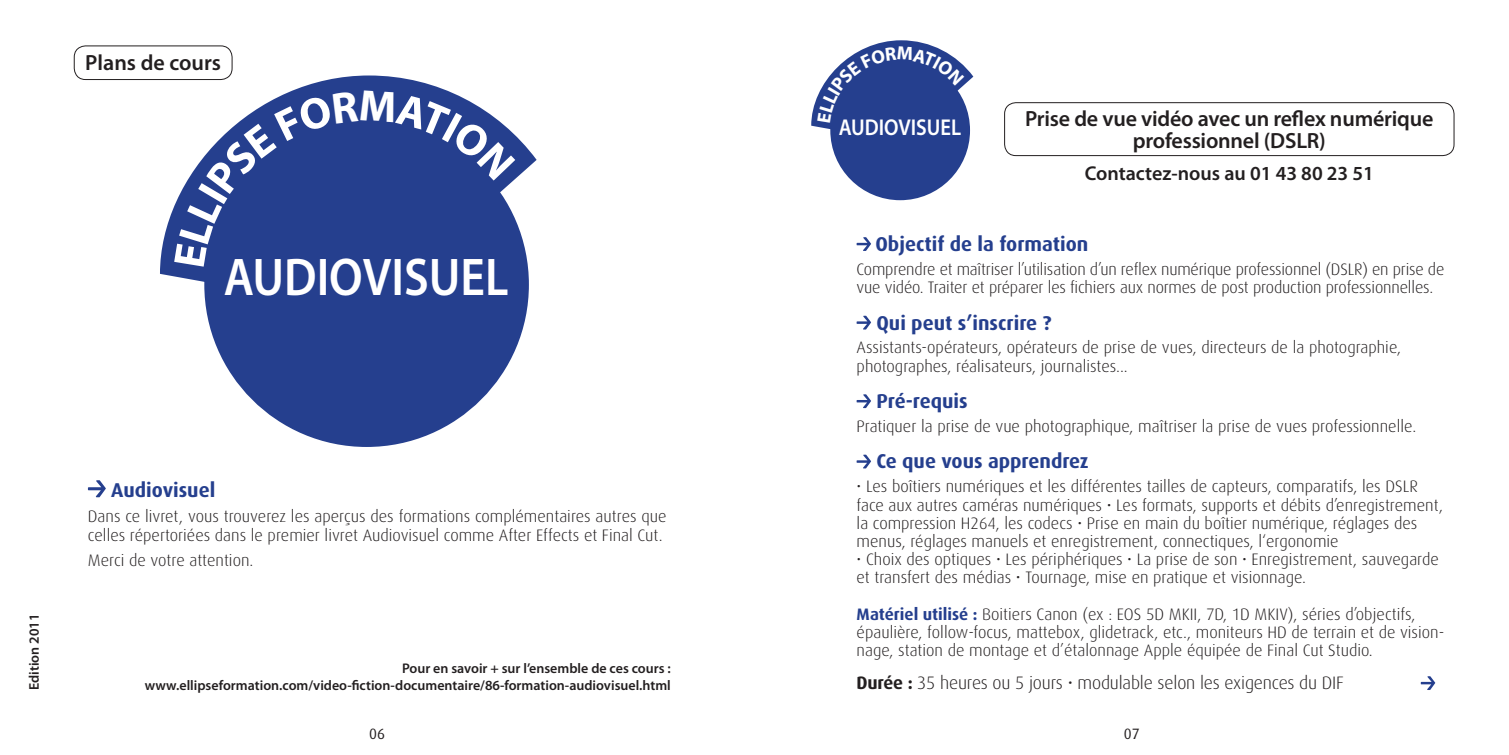
<style>
.page{position:relative;width:1509px;height:755px;background:#fff}
.page>*{position:absolute;margin:0;border:0;box-sizing:border-box;transform-origin:0 0}
.t1{font:600 53.2px "Myriad Pro";color:#fff;scale:.89 1}
.t2{font:600 23px "Myriad Pro";color:#fff;scale:.89 1}
.t3{font:600 22px/22px "Myriad Pro";letter-spacing:-.01em;color:#231f20;text-align:center}
.t4{font:700 20px "Dax";color:#253f8e}
.t5{font:600 20px "Myriad Pro";color:#231f20}
.t6{font:300 18px "Dax";letter-spacing:-.01em;color:#231f20}
.t7{font:300 16.6px/18.2px "Dax";color:#231f20}
.t8{font:15px "Dax";color:#231f20}
.t9{font:600 14px/16.8px "Myriad Pro";color:#231f20;text-align:right}
.s1{font-weight:700;color:#253f8e}
.s2{font-weight:700}
</style>
<div class="page">
<div style="left:74px;top:45px;width:158px;height:35px;border:1px solid #231f20;border-radius:11px"></div>
<svg style="left:88px;top:480px;width:18px;height:17px"></svg>
<svg style="left:1420px;top:676px;width:14px;height:13px"></svg>
<svg style="left:856px;top:237px;width:15px;height:14px"></svg>
<svg style="left:856px;top:315px;width:15px;height:14px"></svg>
<svg style="left:856px;top:394px;width:15px;height:14px"></svg>
<svg style="left:856px;top:454px;width:15px;height:14px"></svg>
<svg style="left:160px;top:75px;width:376px;height:234px"></svg>
<div style="left:204px;top:122px;width:325px;height:324px;background:#253f8e;border-radius:50%"></div>
<div style="left:830px;top:60px;width:139px;height:140px;background:#253f8e;border-radius:50%"></div>
<div style="left:1003px;top:102px;width:451px;height:54px;border:1px solid #231f20;border-radius:11px"></div>
<svg style="left:174px;top:90px;width:341px;height:176px"></svg>
<svg style="left:811px;top:40px;width:162px;height:102px"></svg>
<p class="t9" style="left:25px;top:689px;width:78px;rotate:-90deg">Edition 2011</p>
<h3 class="t3" style="left:85px;top:51px;width:137px">Plans de cours</h3>
<h1 class="t1" style="left:224px;top:243px;width:321px">AUDIOVISUEL</h1>
<p class="t4" style="left:111px;top:478px;width:106px">Audiovisuel</p>
<p class="t7" style="left:88px;top:506px;width:580px;line-height:19px">Dans ce livret, vous trouverez les aperçus des formations complémentaires autres que celles répertoriées dans le premier livret Audiovisuel comme After Effects et Final Cut.</p>
<p class="t7" style="left:88px;top:550px;width:167px">Merci de votre attention.</p>
<p class="t9" style="left:145px;top:659px;width:527px">Pour en savoir + sur l’ensemble de ces cours : www.ellipseformation.com/video-fiction-documentaire/86-formation-audiovisuel.html</p>
<h2 class="t2" style="left:838px;top:112px;width:139px">AUDIOVISUEL</h2>
<h3 class="t3" style="left:1024px;top:107px;width:410px">Prise de vue vidéo avec un reflex numérique professionnel (DSLR)</h3>
<p class="t5" style="left:1084px;top:160px;width:291px">Contactez-nous au 01 43 80 23 51</p>
<p class="t4" style="left:875px;top:232px;width:214px">Objectif de la formation</p>
<p class="t7" style="left:856px;top:260px;width:589px">Comprendre et maîtriser l’utilisation d’un reflex numérique professionnel (DSLR) en prise de vue vidéo. Traiter et préparer les fichiers aux normes de post production professionnelles.</p>
<p class="t4" style="left:876px;top:311px;width:177px">Qui peut s’inscrire ?</p>
<p class="t7" style="left:856px;top:338px;width:546px">Assistants-opérateurs, opérateurs de prise de vues, directeurs de la photographie, photographes, réalisateurs, journalistes...</p>
<p class="t4" style="left:876px;top:389px;width:93px">Pré-requis</p>
<p class="t7" style="left:856px;top:417px;width:561px">Pratiquer la prise de vue photographique, maîtriser la prise de vues professionnelle.</p>
<p class="t4" style="left:876px;top:450px;width:214px">Ce que vous apprendrez</p>
<p class="t7" style="left:856px;top:477px;width:588px">• Les boîtiers numériques et les différentes tailles de capteurs, comparatifs, les DSLR face aux autres caméras numériques • Les formats, supports et débits d’enregistrement, la compression H264, les codecs • Prise en main du boîtier numérique, réglages des menus, réglages manuels et enregistrement, connectiques, l‘ergonomie</p>
<p class="t7" style="left:856px;top:550px;width:583px">• Choix des optiques • Les périphériques • La prise de son • Enregistrement, sauvegarde et transfert des médias • Tournage, mise en pratique et visionnage.</p>
<p class="t7" style="left:856px;top:604px;width:589px"><span class="s1">Matériel utilisé :</span> Boitiers Canon (ex : EOS 5D MKII, 7D, 1D MKIV), séries d’objectifs, épaulière, follow-focus, mattebox, glidetrack, etc., moniteurs HD de terrain et de vision&shy;nage, station de montage et d’étalonnage Apple équipée de Final Cut Studio.</p>
<p class="t6" style="left:856px;top:672px;width:488px"><span class="s2">Durée :</span> 35 heures ou 5 jours • modulable selon les exigences du DIF</p>
<p class="t8" style="left:369px;top:725px;width:17px">06</p>
<p class="t8" style="left:1123px;top:725px;width:17px">07</p>
</div>
